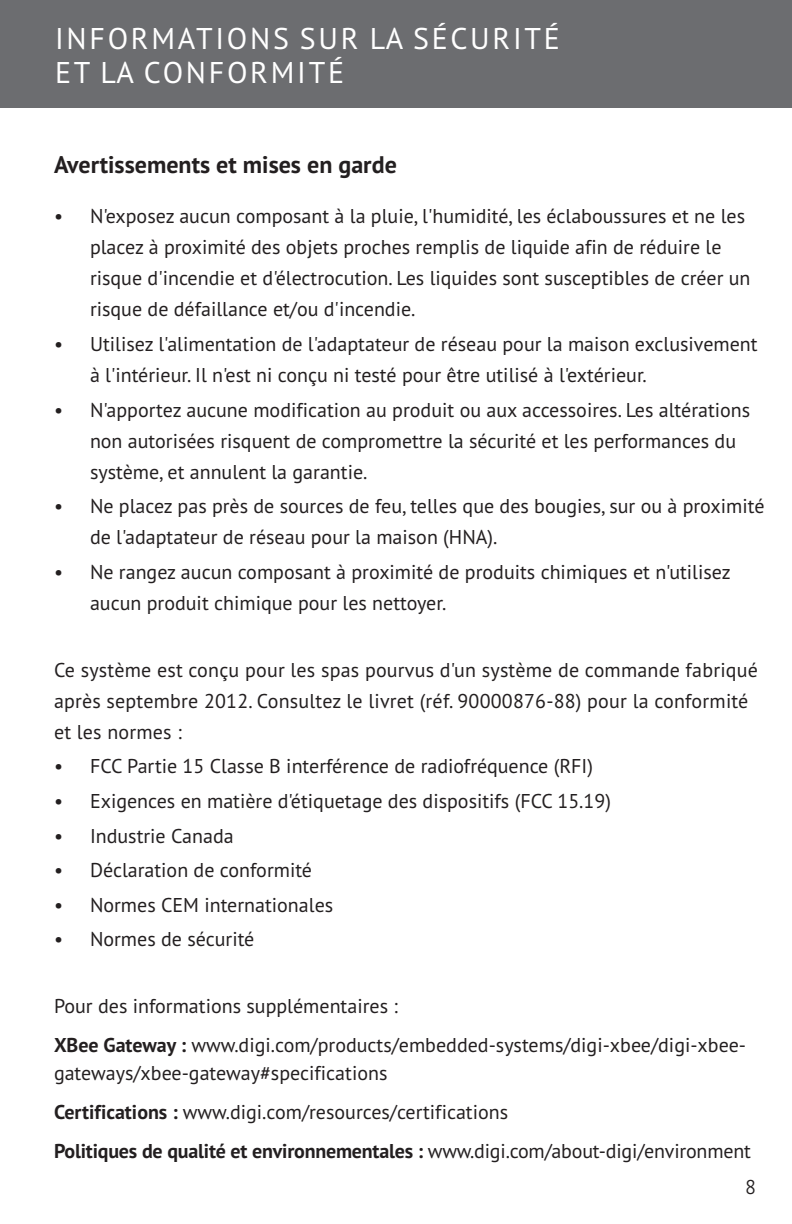
<style>
.page{position:relative;width:792px;height:1224px;background:#fff}
.page>*{position:absolute;margin:0;border:0;box-sizing:border-box;transform-origin:0 0}
.t1{font:30px/34px "PT Sans Pro";letter-spacing:.09em;color:#fff}
.t2{font:700 24px "PT Sans Pro";color:#231f20}
.t3{font:20px/31px "PT Sans Pro";color:#231f20}
.t4{font:300 20px "PT Sans Pro";color:#231f20}
.s1{font-weight:700}
</style>
<div class="page">
<div style="left:0;top:0;width:792px;height:108px;background:#6c6d70"></div>
<h1 class="t1" style="left:55px;top:20px;width:506px">INFORMATIONS SUR LA SÉCURITÉ<br>ET LA CONFORMITÉ</h1>
<p class="t2" style="left:54px;top:148px;width:344px">Avertissements et mises en garde</p>
<p class="t3" style="left:90px;top:200px;width:662px;text-indent:-36px">• N'exposez aucun composant à la pluie, l'humidité, les éclaboussures et ne les placez à proximité des objets proches remplis de liquide afin de réduire le risque d'incendie et d'électrocution. Les liquides sont susceptibles de créer un risque de défaillance et/ou d'incendie.</p>
<p class="t3" style="left:90px;top:328px;width:669px;text-indent:-36px">• Utilisez l'alimentation de l'adaptateur de réseau pour la maison exclusivement à l'intérieur. Il n'est ni conçu ni testé pour être utilisé à l'extérieur.</p>
<p class="t3" style="left:90px;top:394px;width:662px;text-indent:-36px">• N'apportez aucune modification au produit ou aux accessoires. Les altérations non autorisées risquent de compromettre la sécurité et les performances du système, et annulent la garantie.</p>
<p class="t3" style="left:90px;top:490px;width:676px;text-indent:-36px">• Ne placez pas près de sources de feu, telles que des bougies, sur ou à proximité de l'adaptateur de réseau pour la maison (HNA).</p>
<p class="t3" style="left:90px;top:556px;width:642px;text-indent:-36px">• Ne rangez aucun composant à proximité de produits chimiques et n'utilisez aucun produit chimique pour les nettoyer.</p>
<p class="t3" style="left:54px;top:654px;width:705px">Ce système est conçu pour les spas pourvus d'un système de commande fabriqué après septembre 2012. Consultez le livret (réf. 90000876-88) pour la conformité et les normes :</p>
<p class="t3" style="left:54px;top:750px;width:541px">• FCC Partie 15 Classe B interférence de radiofréquence (RFI)</p>
<p class="t3" style="left:54px;top:785px;width:559px">• Exigences en matière d'étiquetage des dispositifs (FCC 15.19)</p>
<p class="t3" style="left:54px;top:820px;width:181px">• Industrie Canada</p>
<p class="t3" style="left:54px;top:854px;width:260px">• Déclaration de conformité</p>
<p class="t3" style="left:54px;top:889px;width:281px">• Normes CEM internationales</p>
<p class="t3" style="left:54px;top:923px;width:202px">• Normes de sécurité</p>
<p class="t3" style="left:54px;top:986px;width:694px;line-height:39px">Pour des informations supplémentaires :<br><span class="s1">XBee Gateway :</span> www.digi.com/products/embedded-systems/digi-xbee/digi-xbee-</p>
<p class="t3" style="left:54px;top:1053px;width:698px;line-height:39px">gateways/xbee-gateway#specifications<br><span class="s1">Certifications :</span> www.digi.com/resources/certifications<br><span class="s1">Politiques de qualité et environnementales :</span> www.digi.com/about-digi/environment</p>
<p class="t4" style="left:745px;top:1174px;width:12px">8</p>
</div>
